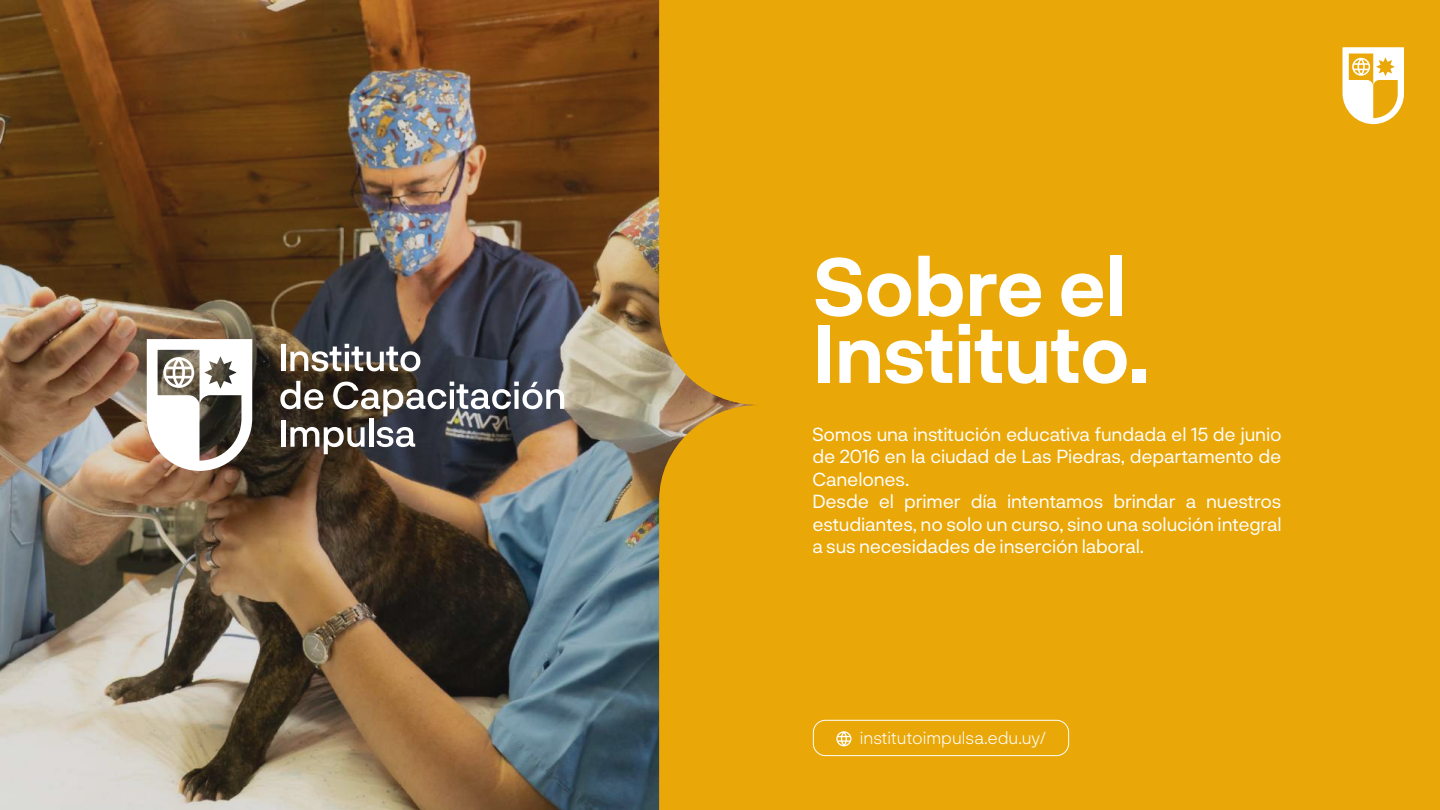
<style>
.page{position:relative;width:1440px;height:810px;background:#fff}
.page>*{position:absolute;margin:0;border:0;box-sizing:border-box;transform-origin:0 0}
.t1{font:700 80.32px/66.9px "Neurial Grotesk";letter-spacing:-.01em;color:#fff}
.t2{font:18.75px/22.5px "Neurial Grotesk";letter-spacing:-.01em;color:#fff}
.t3{font:300 17.4px "Neurial Grotesk";color:#fff}
</style>
<div class="page">
<img style="left:0;top:0;width:659px;height:810px">
<div style="left:659px;top:0;width:781px;height:810px;background:#e9a708"></div>
<div style="left:281px;top:344px;width:5px;height:27px;background:#fff"></div>
<svg style="left:290px;top:344px;width:130px;height:27px"></svg>
<svg style="left:280px;top:381px;width:43px;height:28px"></svg>
<svg style="left:333px;top:382px;width:231px;height:34px"></svg>
<div style="left:281px;top:420px;width:5px;height:27px;background:#fff"></div>
<svg style="left:290px;top:427px;width:75px;height:27px"></svg>
<hr style="left:369px;top:419px;width:4px;height:28px;background:#fff">
<svg style="left:377px;top:427px;width:38px;height:20px"></svg>
<svg style="left:147px;top:339px;width:105px;height:133px"></svg>
<div style="left:813px;top:720px;width:256px;height:36px;border:1px solid #fff;border-radius:12px"></div>
<svg style="left:836px;top:731px;width:15px;height:15px"></svg>
<svg style="left:1342px;top:47px;width:62px;height:78px"></svg>
<h1 class="t1" style="left:813px;top:261px;width:337px">Sobre el<br>Instituto.</h1>
<p class="t2" style="left:812px;top:423px;width:471px">Somos una institución educativa fundada el 15 de junio de 2016 en la ciudad de Las Piedras, departamento de Canelones.<br>Desde el primer día intentamos brindar a nuestros estudiantes, no solo un curso, sino una solución integral a sus necesidades de inserción laboral.</p>
<p class="t3" style="left:860px;top:732px;width:187px">institutoimpulsa.edu.uy/</p>
</div>
